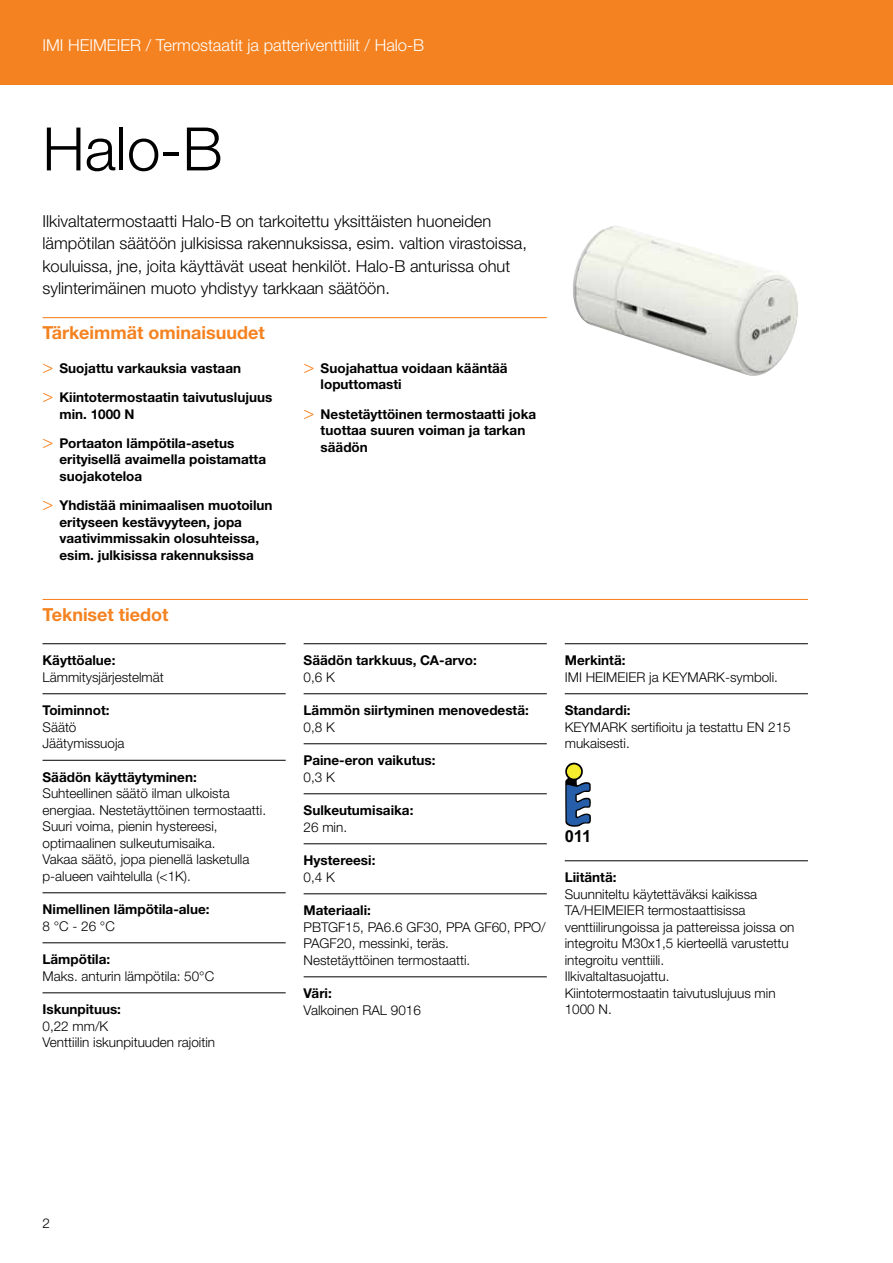
<style>
.page{position:relative;width:893px;height:1263px;background:#fff}
.page>*{position:absolute;margin:0;border:0;box-sizing:border-box;transform-origin:0 0}
.t1{font:300 60px "Helvetica Neue LTW1 G";color:#000}
.t2{font:700 18px "Helvetica Neue LTW1 G";color:#f58220}
.t3{font:300 16.5px/22.5px "Helvetica Neue LTW1 G";color:#000}
.t4{font:300 16.5px "Helvetica Neue LTW1 G";color:#fff}
.t5{font:700 16.5px "Arial";color:#000}
.t6{font:300 13.5px/16.5px "Helvetica Neue LTW1 G";color:#000}
.t7{font:700 13.5px/16.5px "Helvetica Neue LTW1 G";color:#000}
.s1{font-family:"Helvetica Neue LT Std";font-weight:300;font-size:18px;color:#f58220}
</style>
<div class="page">
<div style="left:0;top:0;width:893px;height:85px;background:#f58220"></div>
<hr style="left:43px;top:317px;width:504px;height:1px;background:#f58220">
<hr style="left:43px;top:599px;width:765px;height:1px;background:#f58220">
<hr style="left:43px;top:643px;width:243px;height:1px;background:#000">
<hr style="left:43px;top:693px;width:243px;height:1px;background:#000">
<hr style="left:43px;top:760px;width:243px;height:1px;background:#000">
<hr style="left:43px;top:892px;width:243px;height:1px;background:#000">
<hr style="left:43px;top:942px;width:243px;height:1px;background:#000">
<hr style="left:43px;top:992px;width:243px;height:1px;background:#000">
<hr style="left:304px;top:643px;width:243px;height:1px;background:#000">
<hr style="left:304px;top:693px;width:243px;height:1px;background:#000">
<hr style="left:304px;top:743px;width:243px;height:1px;background:#000">
<hr style="left:304px;top:793px;width:243px;height:1px;background:#000">
<hr style="left:304px;top:843px;width:243px;height:1px;background:#000">
<hr style="left:304px;top:893px;width:243px;height:1px;background:#000">
<hr style="left:304px;top:976px;width:243px;height:1px;background:#000">
<hr style="left:565px;top:643px;width:243px;height:1px;background:#000">
<hr style="left:565px;top:693px;width:243px;height:1px;background:#000">
<hr style="left:565px;top:860px;width:243px;height:1px;background:#000">
<img style="left:573px;top:226px;width:225px;height:150px">
<svg style="left:565px;top:763px;width:26px;height:64px"></svg>
<div style="left:567px;top:764px;width:14px;height:15px;background:#f6ec2e;border-radius:50%"></div>
<p class="t4" style="left:43px;top:35px;width:383px">IMI HEIMEIER / Termostaatit ja patteriventtiilit / Halo-B</p>
<h1 class="t1" style="left:43px;top:112px;width:182px">Halo-B</h1>
<p class="t3" style="left:43px;top:210px;width:486px">Ilkivaltatermostaatti Halo-B on tarkoitettu yksittäisten huoneiden lämpötilan säätöön julkisissa rakennuksissa, esim. valtion virastoissa, kouluissa, jne, joita käyttävät useat henkilöt. Halo-B anturissa ohut sylinterimäinen muoto yhdistyy tarkkaan säätöön.</p>
<h2 class="t2" style="left:43px;top:322px;width:224px">Tärkeimmät ominaisuudet</h2>
<p class="t7" style="left:43px;top:353px;width:231px;line-height:29.2px"><span class="s1">&gt;</span> Suojattu varkauksia vastaan<br><span class="s1">&gt;</span> Kiintotermostaatin taivutuslujuus</p>
<p class="t7" style="left:43px;top:399px;width:193px;line-height:29.2px;text-indent:17px">min. 1000 N<br><span class="s1">&gt;</span> Portaaton lämpötila-asetus</p>
<p class="t7" style="left:60px;top:451px;width:208px">erityisellä avaimella poistamatta suojakoteloa</p>
<p class="t7" style="left:60px;top:497px;width:215px;text-indent:-17px"><span class="s1">&gt;</span> Yhdistää minimaalisen muotoilun erityseen kestävyyteen, jopa vaativimmissakin olosuhteissa, esim. julkisissa rakennuksissa</p>
<p class="t7" style="left:321px;top:360px;width:189px;text-indent:-17px"><span class="s1">&gt;</span> Suojahattua voidaan kääntää loputtomasti</p>
<p class="t7" style="left:321px;top:406px;width:217px;text-indent:-17px"><span class="s1">&gt;</span> Nestetäyttöinen termostaatti joka tuottaa suuren voiman ja tarkan säädön</p>
<h2 class="t2" style="left:43px;top:604px;width:128px">Tekniset tiedot</h2>
<p class="t7" style="left:43px;top:652px;width:74px">Käyttöalue:</p>
<p class="t6" style="left:43px;top:669px;width:123px">Lämmitysjärjestelmät</p>
<p class="t7" style="left:43px;top:702px;width:69px">Toiminnot:</p>
<p class="t6" style="left:43px;top:719px;width:83px">Säätö<br>Jäätymissuoja</p>
<p class="t7" style="left:43px;top:769px;width:156px">Säädön käyttäytyminen:</p>
<p class="t6" style="left:43px;top:785px;width:225px">Suhteellinen säätö ilman ulkoista energiaa. Nestetäyttöinen termostaatti.<br>Suuri voima, pienin hystereesi, optimaalinen sulkeutumisaika.<br>Vakaa säätö, jopa pienellä lasketulla p-alueen vaihtelulla (&lt;1K).</p>
<p class="t7" style="left:43px;top:901px;width:169px">Nimellinen lämpötila-alue:</p>
<p class="t6" style="left:43px;top:918px;width:74px">8 °C - 26 °C</p>
<p class="t7" style="left:43px;top:951px;width:69px">Lämpötila:</p>
<p class="t6" style="left:43px;top:968px;width:173px">Maks. anturin lämpötila: 50°C</p>
<p class="t7" style="left:43px;top:1001px;width:80px">Iskunpituus:</p>
<p class="t6" style="left:43px;top:1018px;width:174px">0,22 mm/K<br>Venttiilin iskunpituuden rajoitin</p>
<p class="t7" style="left:304px;top:652px;width:175px">Säädön tarkkuus, CA-arvo:</p>
<p class="t6" style="left:304px;top:669px;width:33px">0,6 K</p>
<p class="t7" style="left:304px;top:702px;width:227px">Lämmön siirtyminen menovedestä:</p>
<p class="t6" style="left:304px;top:719px;width:33px">0,8 K</p>
<p class="t7" style="left:304px;top:752px;width:133px">Paine-eron vaikutus:</p>
<p class="t6" style="left:304px;top:769px;width:33px">0,3 K</p>
<p class="t7" style="left:304px;top:802px;width:111px">Sulkeutumisaika:</p>
<p class="t6" style="left:304px;top:819px;width:45px">26 min.</p>
<p class="t7" style="left:304px;top:852px;width:73px">Hystereesi:</p>
<p class="t6" style="left:304px;top:869px;width:33px">0,4 K</p>
<p class="t7" style="left:304px;top:902px;width:69px">Materiaali:</p>
<p class="t6" style="left:304px;top:919px;width:244px">PBTGF15, PA6.6 GF30, PPA GF60, PPO/<br>PAGF20, messinki, teräs.<br>Nestetäyttöinen termostaatti.</p>
<p class="t7" style="left:304px;top:985px;width:30px">Väri:</p>
<p class="t6" style="left:304px;top:1002px;width:119px">Valkoinen RAL 9016</p>
<p class="t7" style="left:565px;top:652px;width:62px">Merkintä:</p>
<p class="t6" style="left:565px;top:669px;width:215px">IMI HEIMEIER ja KEYMARK-symboli.</p>
<p class="t7" style="left:565px;top:702px;width:67px">Standardi:</p>
<p class="t6" style="left:565px;top:719px;width:227px">KEYMARK sertifioitu ja testattu EN 215 mukaisesti.</p>
<p class="t5" style="left:565px;top:825px;width:28px">011</p>
<p class="t7" style="left:565px;top:869px;width:53px">Liitäntä:</p>
<p class="t6" style="left:565px;top:886px;width:231px">Suunniteltu käytettäväksi kaikissa<br>TA/HEIMEIER termostaattisissa venttiilirungoissa ja pattereissa joissa on integroitu M30x1,5 kierteellä varustettu integroitu venttiili.<br>Ilkivaltaltasuojattu.<br>Kiintotermostaatin taivutuslujuus min<br>1000 N.</p>
<p class="t6" style="left:43px;top:1215px;width:9px">2</p>
</div>
